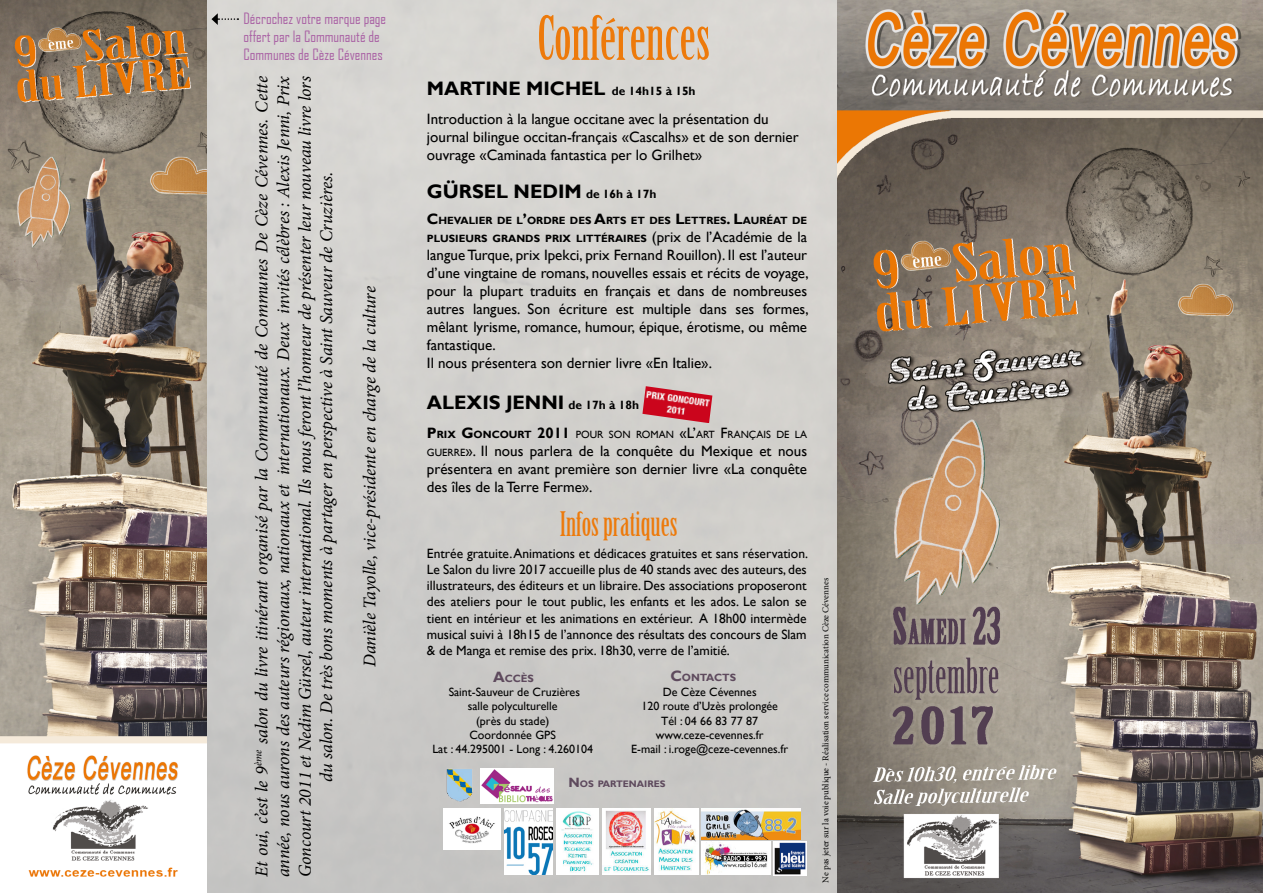
<style>
.page{position:relative;width:1263px;height:893px;background:#fff}
.page>*{position:absolute;margin:0;border:0;box-sizing:border-box;transform-origin:0 0}
.t1{font:60px "Birch Std";color:#ed7a0b}
.t2{font:33px "Birch Std";color:#ed7a0b}
.t3{font:700 19.5px "Gill Sans";color:#000}
.t4{font:italic 18px/21.6px "Minion Pro";letter-spacing:-.01em;color:#000;text-align:center}
.t5{font:15px/18px "Gill Sans";color:#000}
.t6{font:15px/18px "Agency FB";color:#aa63a5}
.t7{font:13.5px/16.2px "Gill Sans";color:#000;text-align:justify}
.t8{font:12px/14.4px "Gill Sans";color:#000;text-align:center}
.t9{font:700 10.5px/18px "Gill Sans";color:#000}
.t10{font:10.5px "Gill Sans";color:#000}
.t11{font:700 10.5px "Gill Sans";color:#5e4a5d}
.t12{font:700 9.45px "Gill Sans";color:#5e4a5d}
.t13{font:9px "Minion Pro";color:#000}
.s1{font-size:12px}
.s2{font-size:15px}
.s3{font-weight:400;font-size:15px}
.s4{font-weight:700;font-size:15px}
.s5{font-weight:700}
.s6{font-size:10.5px}
.s7{font-style:inherit}
.s8{font-size:13.5px}
</style>
<div class="page">
<img style="left:206px;top:0;width:632px;height:893px">
<img style="left:838px;top:0;width:425px;height:893px">
<img style="left:0;top:0;width:206px;height:877px">
<svg style="left:211px;top:13px;width:27px;height:12px"></svg>
<img style="left:480px;top:768px;width:73px;height:35px">
<img style="left:774px;top:842px;width:33px;height:33px">
<img style="left:702px;top:809px;width:98px;height:30px">
<img style="left:702px;top:842px;width:68px;height:33px">
<img style="left:602px;top:809px;width:48px;height:66px">
<img style="left:654px;top:809px;width:44px;height:66px">
<img style="left:504px;top:809px;width:49px;height:66px">
<img style="left:556px;top:809px;width:43px;height:66px">
<img style="left:443px;top:809px;width:57px;height:41px">
<img style="left:445px;top:768px;width:28px;height:35px">
<img style="left:642px;top:386px;width:70px;height:37px">
<p class="t6" style="left:243px;top:9px;width:144px">Décrochez votre marque page offert par la Communauté de<br>Communes de Cèze Cévennes</p>
<p class="t4" style="left:251px;top:877px;width:803px;rotate:-90deg">Et oui, c’est le 9<sup>ème</sup> salon du livre itinérant organisé par la Communauté de Communes De Cèze Cévennes. Cette année, nous aurons des auteurs régionaux, nationaux et internationaux. Deux invités célèbres : Alexis Jenni, Prix Goncourt 2011 et Nedim Gürsel, auteur international. Ils nous feront l’honneur de présenter leur nouveau livre lors du salon. De très bons moments à partager en perspective à Saint Sauveur de Cruzières.</p>
<p class="t4" style="left:359px;top:667px;width:383px;rotate:-90deg">Danièle Tayolle, vice-présidente en charge de la culture</p>
<h1 class="t1" style="left:537px;top:4px;width:174px">Conférences</h1>
<h3 class="t3" style="left:427px;top:77px;width:270px">MARTINE MICHEL <span class="s1">de 14h15 à 15h</span></h3>
<p class="t5" style="left:427px;top:110px;width:373px">Introduction à la langue occitane avec la présentation du journal bilingue occitan-français «Cascalhs» et de son dernier ouvrage «Caminada fantastica per lo Grilhet»</p>
<h3 class="t3" style="left:427px;top:180px;width:231px">GÜRSEL NEDIM <span class="s1">de 16h à 17h</span></h3>
<p class="t9" style="left:427px;top:212px;width:382px"><span class="s2">C</span>HEVALIER DE L<span class="s2">’</span>ORDRE DES <span class="s2">A</span>RTS ET DES <span class="s2">L</span>ETTRES<span class="s2">. L</span>AURÉAT DE<br>PLUSIEURS GRANDS PRIX LITTÉRAIRES <span class="s3">(prix de l’Académie de la</span></p>
<p class="t5" style="left:427px;top:246px;width:383px">langue Turque, prix Ipekci, prix Fernand Rouillon). Il est l’auteur d’une vingtaine de romans, nouvelles essais et récits de voyage, pour la plupart traduits en français et dans de nombreuses autres langues. Son écriture est multiple dans ses formes, mêlant lyrisme, romance, humour, épique, érotisme, ou même fantastique.<br>Il nous présentera son dernier livre «En Italie».</p>
<h3 class="t3" style="left:427px;top:391px;width:214px">ALEXIS JENNI <span class="s1">de 17h à 18h</span></h3>
<p class="t10" style="left:427px;top:428px;width:382px"><span class="s4">P</span> <span class="s5">RIX</span> <span class="s4">G</span> <span class="s5">ONCOURT</span> <span class="s4">2011</span> POUR SON ROMAN <span class="s2">«L’</span>ART <span class="s2">F</span>RANÇAIS DE LA</p>
<p class="t5" style="left:427px;top:442px;width:382px;text-align:justify"><span class="s6">GUERRE</span><span class="s7">». I</span>l nous parlera de la conquête du Mexique et nous présentera en avant première son dernier livre «La conquête des îles de la Terre Ferme».</p>
<h2 class="t2" style="left:560px;top:506px;width:119px">Infos pratiques</h2>
<p class="t7" style="left:427px;top:545px;width:383px">Entrée gratuite. Animations et dédicaces gratuites et sans réservation.<br>Le Salon du livre 2017 accueille plus de 40 stands avec des auteurs, des illustrateurs, des éditeurs et un libraire. Des associations proposeront des ateliers pour le tout public, les enfants et les ados. Le salon se tient en intérieur et les animations en extérieur. A 18h00 intermède musical suivi à 18h15 de l’annonce des résultats des concours de Slam &amp; de Manga et remise des prix. 18h30, verre de l’amitié.</p>
<p class="t11" style="left:493px;top:672px;width:42px"><span class="s2">A</span>CC ÈS</p>
<p class="t8" style="left:432px;top:685px;width:162px">Saint-Sauveur de Cruzières<br>salle polyculturelle<br>(près du stade)<br>Coordonnée GPS<br>Lat : 44.295001 - Long : 4.260104</p>
<p class="t11" style="left:670px;top:671px;width:67px"><span class="s2">C</span>ONTACTS</p>
<p class="t8" style="left:631px;top:685px;width:158px">De Cèze Cévennes<br>120 route d’Uzès prolongée<br>Tél : 04 66 83 77 87 www.ceze-cevennes.fr<br>E-mail : i.roge@ceze-cevennes.fr</p>
<p class="t12" style="left:569px;top:778px;width:98px"><span class="s8">N</span>OS PARTENAIRES</p>
<p class="t13" style="left:820px;top:882px;width:306px;rotate:-90deg">Ne pas jeter sur la voie publique - Réalisation service communication Cèze Cévennes</p>
</div>
